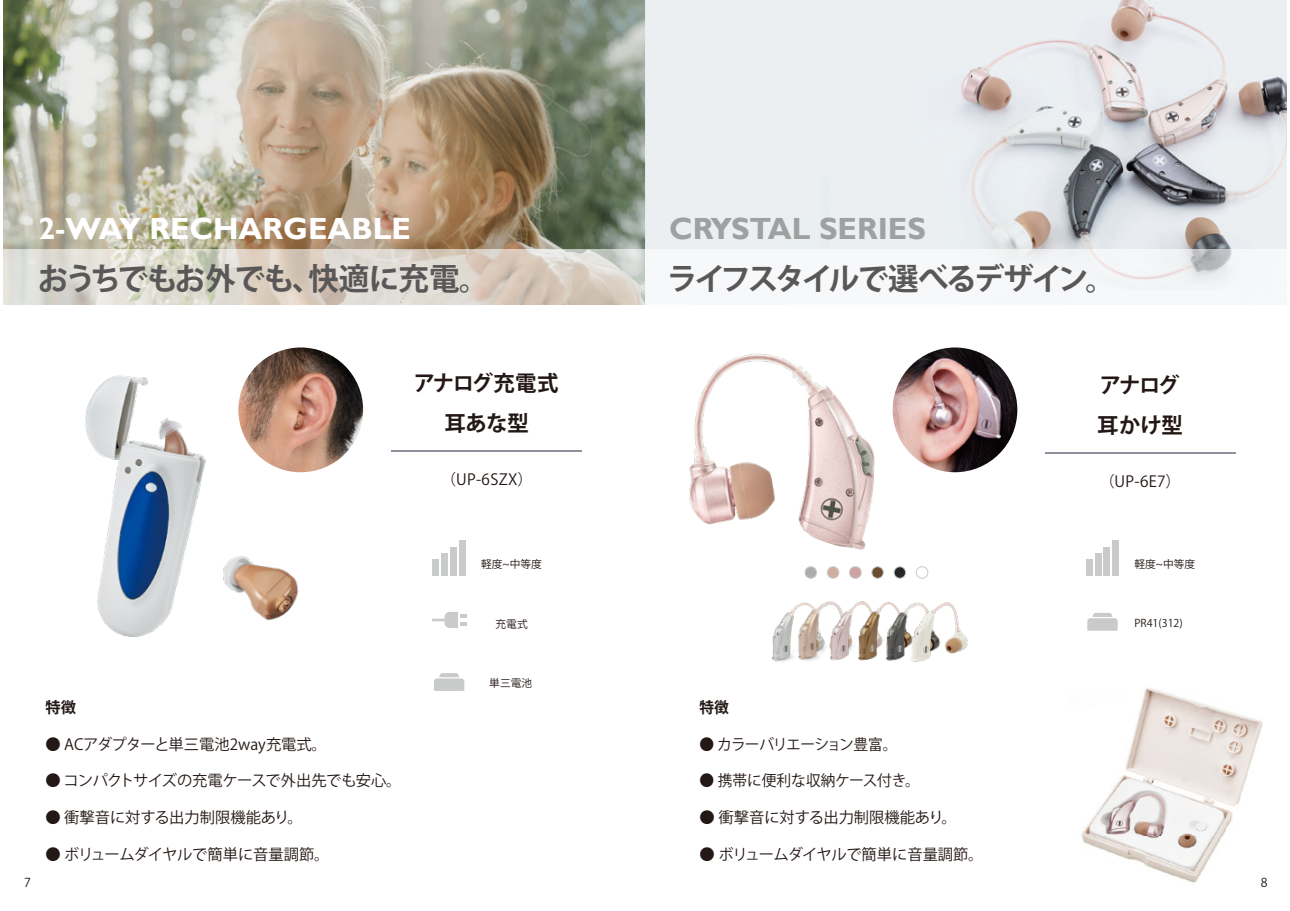
<style>
.page{position:relative;width:1290px;height:911px;background:#fff}
.page>*{position:absolute;margin:0;border:0;box-sizing:border-box;transform-origin:0 0}
.t1{font:700 30.62px "Gill Sans";color:#fff}
.t2{font:700 30.62px "Koz Go Pr 6 N";letter-spacing:-.04em;color:#595757}
.t3{font:700 30.62px "Koz Go Pr 6 N";letter-spacing:-.105em;color:#595757}
.t4{font:700 30.62px "Gill Sans";color:#9fa0a0}
.t5{font:700 21.38px/39.9px "Koz Go Pr 6 N";letter-spacing:-.02em;color:#231815;text-align:center}
.t6{font:700 21.38px/39.9px "Koz Go Pr 6 N";letter-spacing:-.045em;color:#231815}
.t7{font:15.25px "Koz Go Pr 6 N";letter-spacing:-.01em;color:#231815}
.t8{font:15.25px "Koz Go Pr 6 N";letter-spacing:-.03em;color:#231815}
.t9{font:15.25px "Koz Go Pr 6 N";letter-spacing:-.01em;color:#231815;scale:.96 1}
.t10{font:15.25px "Koz Go Pr 6 N";letter-spacing:-.06em;color:#231815;scale:.96 1}
.t11{font:700 15.25px "Koz Go Pr 6 N";color:#231815}
.t12{font:700 15.25px "Koz Go Pr 6 N";color:#231815;scale:.96 1}
.t13{font:12.25px "Koz Go Pr 6 N";color:#231815}
.t14{font:10.75px "Koz Go Pr 6 N";color:#221815}
</style>
<div class="page">
<img style="left:1081px;top:688px;width:181px;height:195px">
<img style="left:3px;top:0;width:642px;height:249px">
<div style="left:432px;top:560px;width:7px;height:16px;background:#c9caca"></div>
<div style="left:441px;top:553px;width:7px;height:23px;background:#c9caca"></div>
<div style="left:450px;top:547px;width:7px;height:29px;background:#c9caca"></div>
<div style="left:459px;top:541px;width:7px;height:35px;background:#c9caca"></div>
<svg style="left:432px;top:612px;width:34px;height:16px"></svg>
<svg style="left:434px;top:673px;width:30px;height:18px"></svg>
<svg style="left:3px;top:249px;width:642px;height:55px;background:#dbd5cb"></svg>
<img style="left:85px;top:375px;width:121px;height:262px">
<img style="left:223px;top:556px;width:76px;height:65px">
<hr style="left:392px;top:450px;width:190px;height:1px;background:#8e919e">
<img style="left:971px;top:0;width:315px;height:249px">
<div style="left:645px;top:174px;width:185px;height:23px;background:#ebeff2"></div>
<div style="left:645px;top:197px;width:185px;height:52px;background:#ebeff2"></div>
<div style="left:645px;top:249px;width:641px;height:55px;background:#f6f8f9"></div>
<img style="left:689px;top:353px;width:186px;height:197px">
<div style="left:849px;top:567px;width:12px;height:11px;background:#d0a2a1;border-radius:5px"></div>
<div style="left:849px;top:566px;width:12px;height:12px;border:1px solid #c9caca;border-radius:5px"></div>
<div style="left:827px;top:567px;width:12px;height:11px;background:#d1ad9c;border-radius:50%"></div>
<div style="left:827px;top:566px;width:12px;height:12px;border:1px solid #c9caca;border-radius:50%"></div>
<div style="left:872px;top:567px;width:11px;height:11px;background:#694d2e;border-radius:50%"></div>
<div style="left:871px;top:566px;width:12px;height:12px;border:1px solid #c9caca;border-radius:50%"></div>
<div style="left:916px;top:566px;width:12px;height:12px;border:1px solid #c9caca;border-radius:50%"></div>
<svg style="left:804px;top:566px;width:13px;height:13px"></svg>
<div style="left:894px;top:567px;width:11px;height:11px;background:#262727;border-radius:50%"></div>
<div style="left:894px;top:566px;width:12px;height:12px;border:1px solid #c9caca;border-radius:50%"></div>
<img style="left:772px;top:610px;width:19px;height:52px">
<img style="left:791px;top:602px;width:32px;height:59px">
<img style="left:823px;top:601px;width:24px;height:60px">
<img style="left:847px;top:601px;width:36px;height:60px">
<img style="left:883px;top:602px;width:24px;height:59px">
<img style="left:907px;top:602px;width:61px;height:60px">
<hr style="left:1045px;top:452px;width:190px;height:2px;background:#8e919e">
<img style="left:238px;top:347px;width:125px;height:125px;border-radius:62px">
<img style="left:892px;top:347px;width:125px;height:125px;border-radius:62px">
<div style="left:1086px;top:560px;width:6px;height:16px;background:#c9caca"></div>
<div style="left:1095px;top:553px;width:6px;height:23px;background:#c9caca"></div>
<div style="left:1104px;top:547px;width:6px;height:29px;background:#c9caca"></div>
<div style="left:1112px;top:541px;width:7px;height:35px;background:#c9caca"></div>
<svg style="left:1087px;top:613px;width:30px;height:17px"></svg>
<h1 class="t1" style="left:38px;top:210px;width:374px">2-WAY RECHARGEABLE</h1>
<h1 class="t2" style="left:38px;top:261px;width:453px">おうちでもお外でも、快適に充電。</h1>
<h1 class="t4" style="left:669px;top:210px;width:258px">CRYSTAL SERIES</h1>
<h1 class="t3" style="left:667px;top:261px;width:450px">ライフスタイルで選べるデザイン。</h1>
<h2 class="t5" style="left:414px;top:363px;width:146px">アナログ充電式耳あな型</h2>
<p class="t7" style="left:441px;top:470px;width:93px">（UP-6SZX）</p>
<h2 class="t6" style="left:1097px;top:366px;width:87px">アナログ耳かけ型</h2>
<p class="t7" style="left:1099px;top:473px;width:83px">（UP-6E7）</p>
<p class="t14" style="left:481px;top:558px;width:62px">軽度~中等度</p>
<p class="t14" style="left:1134px;top:558px;width:62px">軽度~中等度</p>
<p class="t14" style="left:496px;top:618px;width:34px">充電式</p>
<p class="t14" style="left:1134px;top:617px;width:50px">PR41(312)</p>
<p class="t14" style="left:489px;top:677px;width:44px">単三電池</p>
<p class="t11" style="left:45px;top:698px;width:32px">特徴</p>
<p class="t7" style="left:45px;top:735px;width:283px">● ACアダプターと単三電池2way充電式。</p>
<p class="t8" style="left:45px;top:772px;width:358px">● コンパクトサイズの充電ケースで外出先でも安心。</p>
<p class="t7" style="left:45px;top:808px;width:259px">● 衝撃音に対する出力制限機能あり。</p>
<p class="t7" style="left:45px;top:845px;width:285px">● ボリュームダイヤルで簡単に音量調節。</p>
<p class="t12" style="left:699px;top:698px;width:32px">特徴</p>
<p class="t10" style="left:699px;top:735px;width:208px">● カラーバリエーション豊富。</p>
<p class="t9" style="left:699px;top:772px;width:231px">● 携帯に便利な収納ケース付き。</p>
<p class="t7" style="left:699px;top:808px;width:259px">● 衝撃音に対する出力制限機能あり。</p>
<p class="t7" style="left:699px;top:845px;width:285px">● ボリュームダイヤルで簡単に音量調節。</p>
<p class="t13" style="left:24px;top:876px;width:8px">7</p>
<p class="t13" style="left:1261px;top:876px;width:8px">8</p>
</div>
